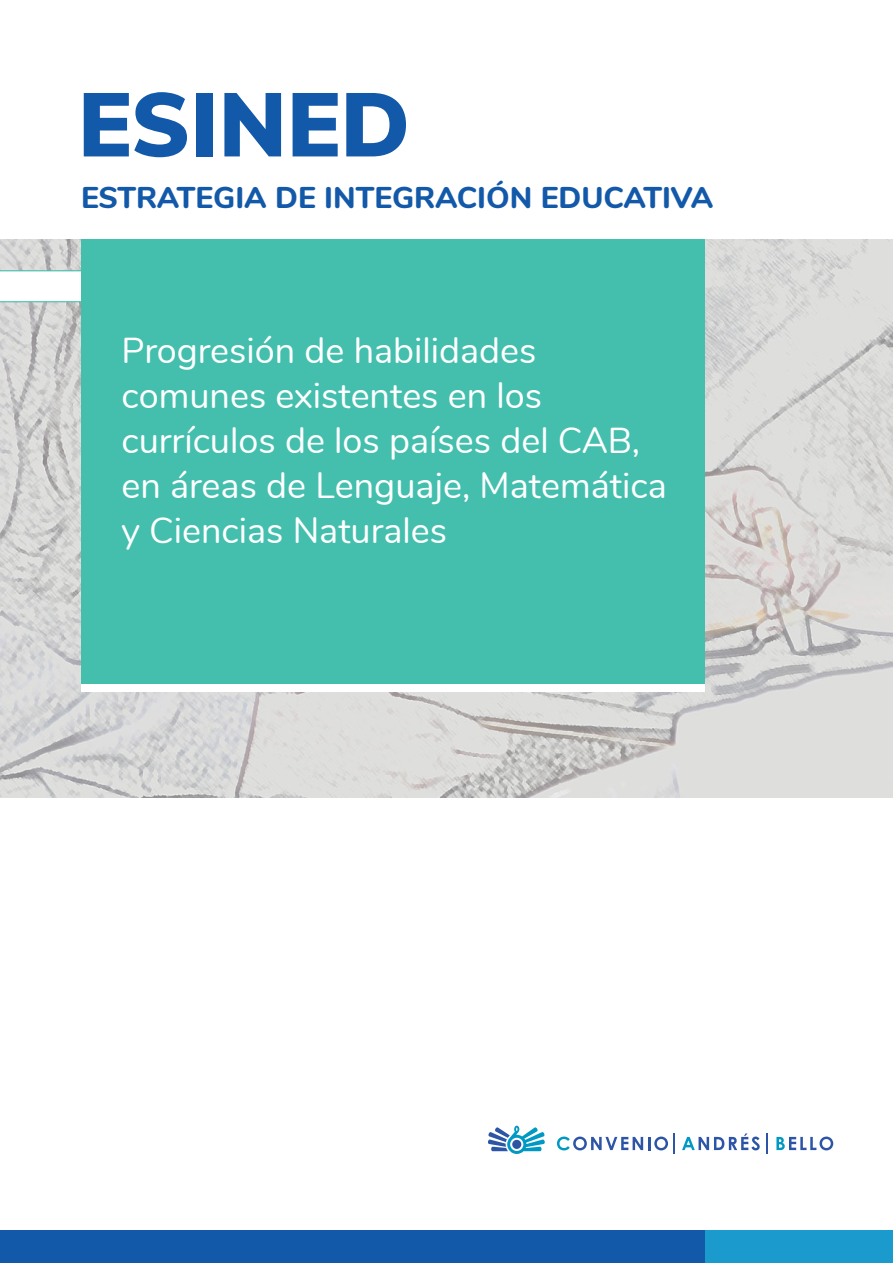
<style>
.page{position:relative;width:893px;height:1263px;background:#fff}
.page>*{position:absolute;margin:0;border:0;box-sizing:border-box;transform-origin:0 0}
.t1{font:900 90px "Nunito Sans";color:#1359a9}
.t2{font:36px/45px "Nunito";color:#fff}
.t3{font:800 30px "Nunito";color:#1359a9}
</style>
<div class="page">
<img style="left:0;top:239px;width:893px;height:558px">
<svg style="left:0;top:270px;width:81px;height:32px"></svg>
<div style="left:81px;top:239px;width:624px;height:445px;background:#44bfae"></div>
<div style="left:81px;top:684px;width:624px;height:7px;background:#fff"></div>
<svg style="left:557px;top:1136px;width:111px;height:14px"></svg>
<hr style="left:673px;top:1133px;width:2px;height:21px;background:#2d55a6">
<svg style="left:776px;top:1136px;width:57px;height:14px"></svg>
<svg style="left:766px;top:1133px;width:1px;height:21px"></svg>
<svg style="left:488px;top:1126px;width:57px;height:28px"></svg>
<svg style="left:682px;top:1133px;width:78px;height:17px"></svg>
<div style="left:705px;top:1230px;width:188px;height:33px;background:#1b9ace"></div>
<div style="left:0;top:1230px;width:705px;height:33px;background:#1359a9"></div>
<h1 class="t1" style="left:78px;top:59px;width:334px">ESINED</h1>
<p class="t3" style="left:81px;top:176px;width:634px">ESTRATEGIA DE INTEGRACIÓN EDUCATIVA</p>
<p class="t2" style="left:122px;top:326px;width:547px">Progresión de habilidades comunes existentes en los currículos de los países del CAB, en áreas de Lenguaje, Matemática y Ciencias Naturales</p>
</div>
